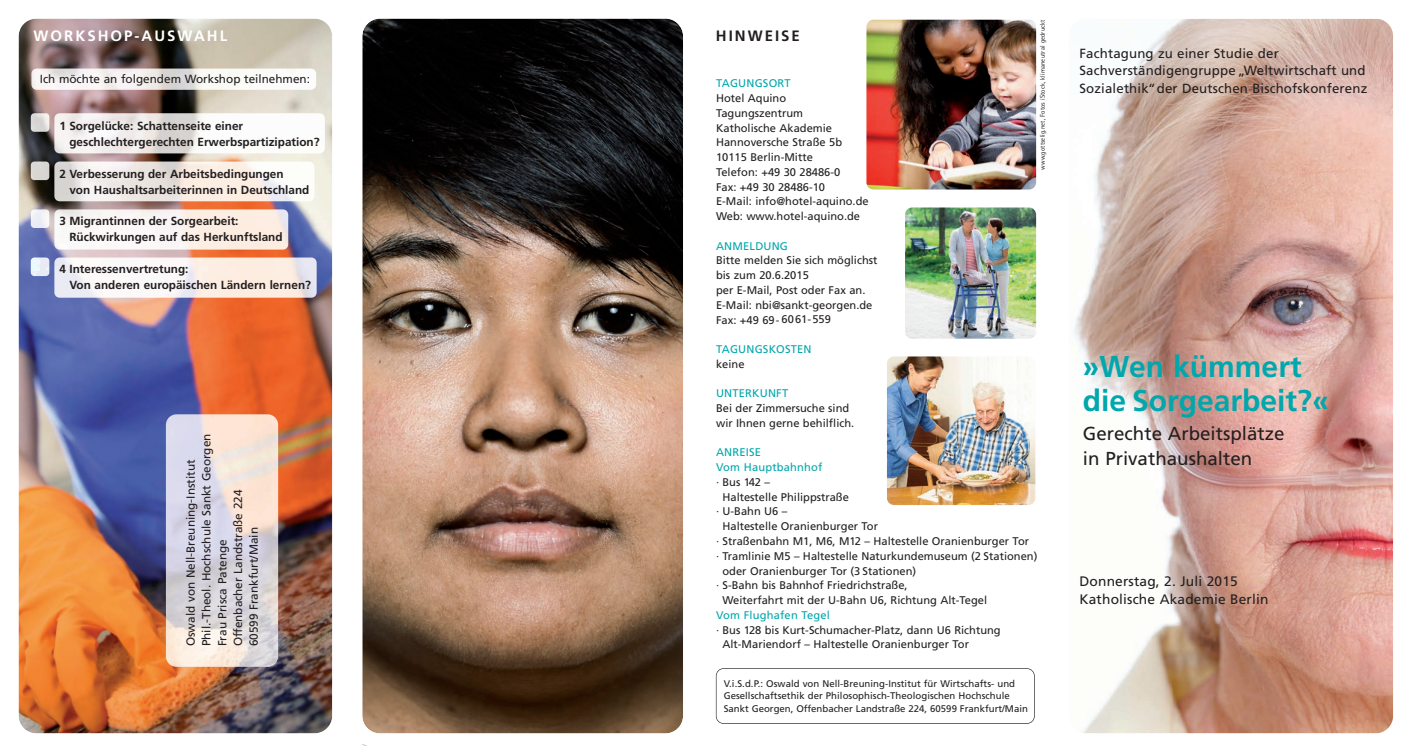
<style>
.page{position:relative;width:1414px;height:752px;background:#fff}
.page>*{position:absolute;margin:0;border:0;box-sizing:border-box;transform-origin:0 0}
.t1{font:700 30px/33.8px "Frutiger";color:#00a7ac}
.t2{font:18.75px/24.4px "Frutiger";color:#231f20}
.t3{font:700 15px "Frutiger";letter-spacing:.135em;color:#fff}
.t4{font:700 15px "Frutiger";letter-spacing:.135em;color:#231f20}
.t5{font:13.75px/17.5px "Frutiger";letter-spacing:.01em;color:#231f20}
.t6{font:13.25px/17.5px "Frutiger";letter-spacing:.01em;color:#231f20}
.t7{font:700 11.75px/15.8px "Frutiger";color:#231f20}
.t8{font:11.75px/15.8px "Frutiger";color:#231f20}
.t9{font:11.12px/14.8px "Frutiger";color:#231f20}
.t10{font:11.12px/14.8px "Frutiger";letter-spacing:.015em;color:#00a7ac}
.t11{font:9.62px/12.4px "Frutiger";letter-spacing:.005em;color:#231f20}
.t12{font:6.75px "AT Rotis Sans Serif";letter-spacing:.015em;color:#231f20}
</style>
<div class="page">
<svg style="left:1074px;top:19px;width:319px;height:715px"></svg>
<img style="left:18px;top:18px;width:315px;height:716px">
<svg style="left:362px;top:18px;width:321px;height:716px;background:#735b4b"></svg>
<img style="left:866px;top:20px;width:170px;height:169px;border-radius:7px">
<div style="left:716px;top:668px;width:319px;height:55px;border:1px solid #231f20;border-radius:8px"></div>
<img style="left:166px;top:414px;width:112px;height:252px">
<img style="left:54px;top:161px;width:260px;height:40px">
<img style="left:54px;top:113px;width:271px;height:40px">
<img style="left:54px;top:209px;width:234px;height:40px">
<img style="left:54px;top:257px;width:263px;height:40px">
<img style="left:31px;top:257px;width:18px;height:19px">
<img style="left:31px;top:209px;width:18px;height:19px">
<img style="left:31px;top:161px;width:18px;height:19px">
<img style="left:31px;top:113px;width:18px;height:19px">
<img style="left:31px;top:68px;width:285px;height:22px">
<img style="left:905px;top:207px;width:131px;height:131px;border-radius:7px">
<img style="left:887px;top:356px;width:148px;height:149px;border-radius:7px">
<h3 class="t3" style="left:34px;top:30px;width:195px">WORKSHOP-AUSWAHL</h3>
<p class="t8" style="left:40px;top:72px;width:272px">Ich möchte an folgendem Workshop teilnehmen:</p>
<p class="t7" style="left:69px;top:119px;width:252px;text-indent:-10px">1 Sorgelücke: Schattenseite einer geschlechtergerechten Erwerbspartizipation?</p>
<p class="t7" style="left:69px;top:167px;width:241px;text-indent:-10px">2 Verbesserung der Arbeitsbedingungen<br>von Haushaltsarbeiterinnen in Deutschland</p>
<p class="t7" style="left:69px;top:214px;width:215px;text-indent:-10px">3 Migrantinnen der Sorgearbeit:<br>Rückwirkungen auf das Herkunftsland</p>
<p class="t7" style="left:69px;top:262px;width:243px;text-indent:-10px">4 Interessenvertretung:<br>Von anderen europäischen Ländern lernen?</p>
<p class="t8" style="left:184px;top:646px;width:214px;rotate:-90deg">Oswald von Nell-Breuning-Institut<br>Phil.-Theol. Hochschule Sankt Georgen<br>Frau Prisca Patenge<br>Offenbacher Landstraße 224<br>60599 Frankfurt/Main</p>
<p class="t12" style="left:1040px;top:170px;width:152px;rotate:-90deg">www.gottselig.net, Fotos iStock, klimaneutral gedruckt</p>
<h3 class="t4" style="left:716px;top:30px;width:85px">HINWEISE</h3>
<p class="t10" style="left:716px;top:77px;width:76px">TAGUNGSORT</p>
<p class="t9" style="left:716px;top:91px;width:154px">Hotel Aquino<br>Tagungszentrum<br>Katholische Akademie<br>Hannoversche Straße 5b<br>10115 Berlin-Mitte<br>Telefon: +49 30 28486-0<br>Fax: +49 30 28486-10<br>E-Mail: info@hotel-aquino.de<br>Web: www.hotel-aquino.de</p>
<p class="t10" style="left:716px;top:239px;width:73px">ANMELDUNG</p>
<p class="t9" style="left:716px;top:254px;width:163px">Bitte melden Sie sich möglichst bis zum 20.6.2015<br>per E-Mail, Post oder Fax an.<br>E-Mail: nbi@sankt-georgen.de<br>Fax: +49 69- 6061-559</p>
<p class="t10" style="left:716px;top:342px;width:97px">TAGUNGSKOSTEN</p>
<p class="t9" style="left:716px;top:357px;width:30px">keine</p>
<p class="t10" style="left:716px;top:386px;width:74px">UNTERKUNFT</p>
<p class="t9" style="left:716px;top:401px;width:140px">Bei der Zimmersuche sind wir Ihnen gerne behilflich.</p>
<p class="t10" style="left:716px;top:446px;width:108px">ANREISE<br>Vom Hauptbahnhof</p>
<p class="t9" style="left:716px;top:475px;width:56px">· Bus 142 –</p>
<p class="t9" style="left:722px;top:490px;width:128px">Haltestelle Philippstraße</p>
<p class="t9" style="left:716px;top:505px;width:73px">· U-Bahn U6 –</p>
<p class="t9" style="left:722px;top:519px;width:157px">Haltestelle Oranienburger Tor</p>
<p class="t9" style="left:716px;top:534px;width:315px">· Straßenbahn M1, M6, M12 – Haltestelle Oranienburger Tor</p>
<p class="t9" style="left:716px;top:549px;width:323px">· Tramlinie M5 – Haltestelle Naturkundemuseum (2 Stationen)</p>
<p class="t9" style="left:722px;top:564px;width:195px">oder Oranienburger Tor (3 Stationen)</p>
<p class="t9" style="left:716px;top:578px;width:193px">· S-Bahn bis Bahnhof Friedrichstraße,</p>
<p class="t9" style="left:722px;top:593px;width:266px">Weiterfahrt mit der U-Bahn U6, Richtung Alt-Tegel</p>
<p class="t10" style="left:716px;top:608px;width:115px">Vom Flughafen Tegel</p>
<p class="t9" style="left:716px;top:623px;width:286px">· Bus 128 bis Kurt-Schumacher-Platz, dann U6 Richtung</p>
<p class="t9" style="left:722px;top:637px;width:248px">Alt-Mariendorf – Haltestelle Oranienburger Tor</p>
<p class="t11" style="left:724px;top:678px;width:306px">V.i.S.d.P.: Oswald von Nell-Breuning-Institut für Wirtschafts- und<br>Gesell schafts ethik der Philosophisch-Theologischen Hochschule<br>Sankt Georgen, Offenbacher Landstraße 224, 60599 Frankfurt/Main</p>
<p class="t6" style="left:1079px;top:45px;width:289px">Fachtagung zu einer Studie der<br>Sachverständigen gruppe „Weltwirtschaft und<br>Sozialethik“der Deutschen Bischofskonferenz</p>
<h1 class="t1" style="left:1083px;top:352px;width:247px">»Wen kümmert die Sorgearbeit?«</h1>
<h2 class="t2" style="left:1083px;top:422px;width:203px">Gerechte Arbeitsplätze in Privathaushalten</h2>
<p class="t5" style="left:1079px;top:573px;width:190px">Donnerstag, 2. Juli 2015<br>Katholische Akademie Berlin</p>
</div>
